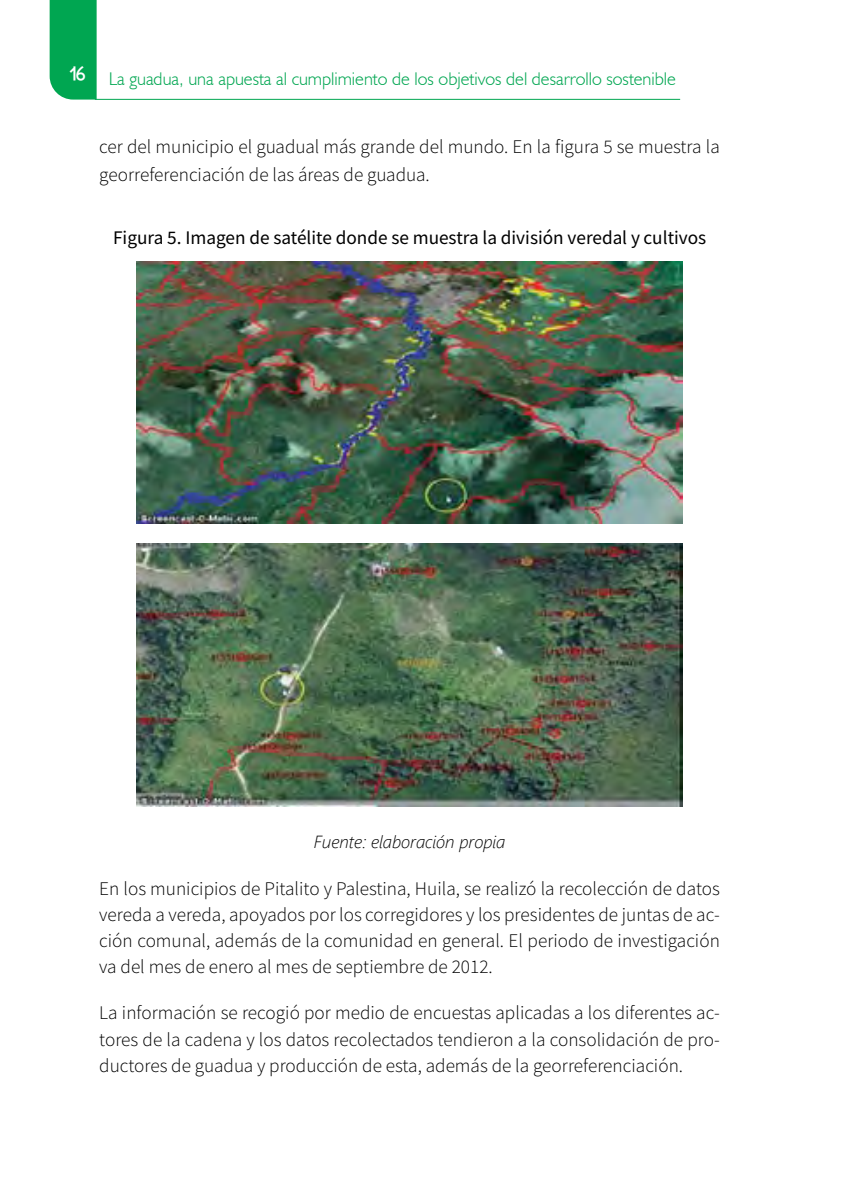
<style>
.page{position:relative;width:844px;height:1191px;background:#fff}
.page>*{position:absolute;margin:0;border:0;box-sizing:border-box;transform-origin:0 0}
.TXT{font:19.25px/26.2px "Source Sans Variable";letter-spacing:.005em;color:#000;text-align:justify}
.Tabla{font:19.25px "Source Sans Variable";letter-spacing:.02em;color:#000}
.t1{font:700 19.25px "Petita";color:#fff}
.t2{font:300 18.38px "Humanist 521 BT";color:#00a651}
.FUENTE{font:italic 300 17.5px "Segoe UI";color:#000}
</style>
<div class="page">
<div style="left:50px;top:0;width:47px;height:100px;background:#00a651"></div>
<hr style="left:95px;top:99px;width:585px;height:1px;background:#00a651">
<img style="left:136px;top:262px;width:546px;height:261px">
<img style="left:136px;top:544px;width:546px;height:263px">
<p class="t1" style="left:69px;top:62px;width:18px">16</p>
<p class="t2" style="left:109px;top:67px;width:568px">La guadua, una apuesta al cumplimiento de los objetivos del desarrollo sostenible</p>
<p class="TXT" style="left:99px;top:133px;width:622px;line-height:28px">cer del municipio el guadual más grande del mundo. En la figura 5 se muestra la georreferenciación de las áreas de guadua.</p>
<p class="Tabla" style="left:113px;top:226px;width:594px">Figura 5. Imagen de satélite donde se muestra la división veredal y cultivos</p>
<p class="FUENTE" style="left:314px;top:825px;width:193px">Fuente: elaboración propia</p>
<p class="TXT" style="left:99px;top:875px;width:622px">En los municipios de Pitalito y Palestina, Huila, se realizó la recolección de datos vereda a vereda, apoyados por los corregidores y los presidentes de juntas de ac&shy;ción comunal, además de la comunidad en general. El periodo de investigación va del mes de enero al mes de septiembre de 2012.</p>
<p class="TXT" style="left:99px;top:1000px;width:622px">La información se recogió por medio de encuestas aplicadas a los diferentes ac&shy;tores de la cadena y los datos recolectados tendieron a la consolidación de pro&shy;ductores de guadua y producción de esta, además de la georreferenciación.</p>
</div>
